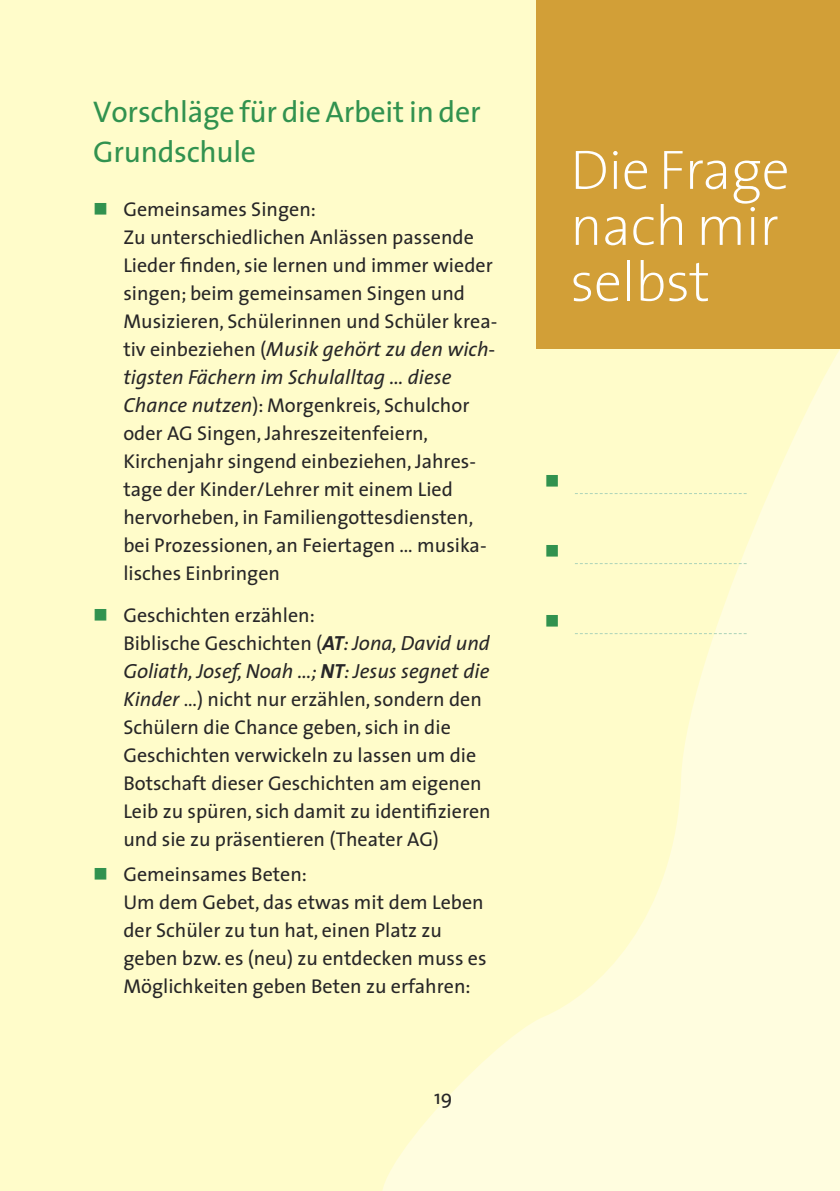
<style>
.page{position:relative;width:840px;height:1191px;background:#fff}
.page>*{position:absolute;margin:0;border:0;box-sizing:border-box;transform-origin:0 0}
.t1{font:200 56px/56px "The Sans";letter-spacing:-.01em;color:#fff}
.t2{font:30px/40px "The Sans";letter-spacing:-.01em;color:#31924f}
.t3{font:italic 20.4px/28px "The Sans";color:#272627}
.t4{font:20px/28px "The Sans";color:#272627}
.t5{font:20px "Wingdings";color:#31924f}
.s1{color:#31924f}
.s2{font-style:normal;font-size:20px}
.s3{font-style:italic;font-size:20.4px}
.s4{font-weight:700;font-style:italic;font-size:20.4px}
.s5{font-weight:700}
</style>
<div class="page">
<div style="left:0;top:0;width:839px;height:1191px;background:#fffcca"></div>
<svg style="left:382px;top:352px;width:457px;height:839px"></svg>
<div style="left:536px;top:0;width:303px;height:349px;background:#d29f37"></div>
<svg style="left:574px;top:493px;width:172px;height:1px"></svg>
<svg style="left:574px;top:563px;width:172px;height:1px"></svg>
<svg style="left:574px;top:633px;width:172px;height:1px"></svg>
<h2 class="t2" style="left:93px;top:94px;width:388px">Vorschläge für die Arbeit in der<br>Grundschule</h2>
<p class="t4" style="left:123px;top:197px;width:375px;text-indent:-30px"><span class="s1">■</span> Gemeinsames Singen:<br>Zu unterschiedlichen Anlässen passende Lieder finden, sie lernen und immer wieder singen; beim gemeinsamen Singen und Musizieren, Schülerinnen und Schüler krea-</p>
<p class="t3" style="left:123px;top:337px;width:373px"><span class="s2">tiv einbeziehen (</span>Musik gehört zu den wich&shy;tigsten Fächern im Schulalltag … diese</p>
<p class="t4" style="left:123px;top:393px;width:364px"><span class="s3">Chance nutzen</span>): Morgenkreis, Schulchor oder AG Singen, Jahreszeitenfeiern, Kirchenjahr singend einbeziehen, Jahres&shy;tage der Kinder/Lehrer mit einem Lied hervorheben, in Familiengottesdiensten, bei Prozessionen, an Feiertagen … musika&shy;lisches Einbringen</p>
<p class="t4" style="left:123px;top:603px;width:368px;text-indent:-30px"><span class="s1">■</span> Geschichten erzählen:<br>Biblische Geschichten (<span class="s4">AT</span><span class="s3">: Jona, David und</span></p>
<p class="t3" style="left:123px;top:659px;width:367px">Goliath, Josef, Noah …; <span class="s5">NT</span>: Jesus segnet die</p>
<p class="t4" style="left:123px;top:687px;width:369px"><span class="s3">Kinder</span> …) nicht nur erzählen, sondern den Schülern die Chance geben, sich in die Geschichten verwickeln zu lassen um die Botschaft dieser Geschichten am eigenen Leib zu spüren, sich damit zu identifizieren und sie zu präsentieren (Theater AG)</p>
<p class="t4" style="left:123px;top:862px;width:364px;text-indent:-30px"><span class="s1">■</span> Gemeinsames Beten:<br>Um dem Gebet, das etwas mit dem Leben der Schüler zu tun hat, einen Platz zu geben bzw. es (neu) zu entdecken muss es Möglichkeiten geben Beten zu erfahren:</p>
<p class="t4" style="left:434px;top:1085px;width:20px">19</p>
<h1 class="t1" style="left:570px;top:147px;width:221px">Die Frage nach mir selbst</h1>
<p class="t5" style="left:544px;top:469px;width:16px">■</p>
<p class="t5" style="left:544px;top:539px;width:16px">■</p>
<p class="t5" style="left:544px;top:609px;width:16px">■</p>
</div>
